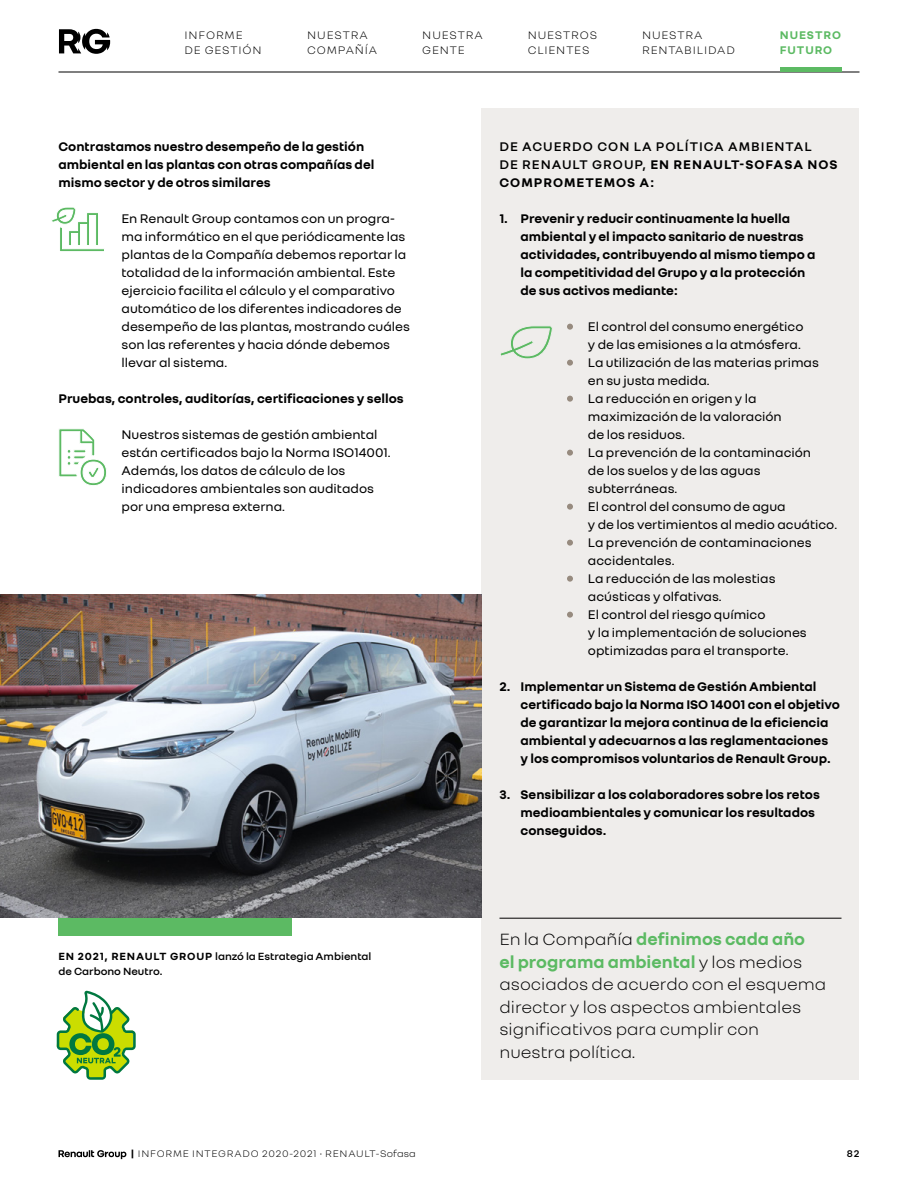
<style>
.page{position:relative;width:918px;height:1188px;background:#fff}
.page>*{position:absolute;margin:0;border:0;box-sizing:border-box;transform-origin:0 0}
.t1{font:300 18px/22.5px "Renault Group";color:#000}
.t2{font:13.5px/18px "Renault Group";color:#000}
.t3{font:700 13.5px/18px "Renault Group";color:#000}
.t4{font:600 13.5px/18px "Renault Group";letter-spacing:.075em;color:#000}
.t5{font:300 12px/15px "Renault Group";letter-spacing:.075em;color:#000}
.t6{font:700 12px/15px "Renault Group";letter-spacing:.075em;color:#5cba63}
.t7{font:600 11.25px/15px "Renault Group";color:#000}
.t8{font:300 10.5px "Renault Group";letter-spacing:.075em;color:#000}
.t9{font:600 10.5px "Renault Group";color:#000}
.s1{font-weight:700}
.s2{font-weight:700;color:#5cba63}
</style>
<div class="page">
<svg style="left:58px;top:1150px;width:68px;height:9px"></svg>
<div style="left:482px;top:108px;width:378px;height:972px;background:#efedeb"></div>
<svg style="left:567px;top:324px;width:6px;height:6px"></svg>
<svg style="left:567px;top:360px;width:6px;height:6px"></svg>
<svg style="left:567px;top:396px;width:6px;height:6px"></svg>
<svg style="left:567px;top:450px;width:6px;height:6px"></svg>
<svg style="left:567px;top:504px;width:6px;height:6px"></svg>
<svg style="left:567px;top:540px;width:6px;height:6px"></svg>
<svg style="left:567px;top:576px;width:6px;height:6px"></svg>
<svg style="left:567px;top:612px;width:6px;height:6px"></svg>
<svg style="left:500px;top:326px;width:52px;height:33px"></svg>
<svg style="left:52px;top:207px;width:52px;height:45px"></svg>
<svg style="left:59px;top:429px;width:48px;height:57px"></svg>
<hr style="left:500px;top:918px;width:342px;height:1px;background:#000">
<img style="left:0;top:594px;width:482px;height:324px">
<div style="left:58px;top:918px;width:234px;height:18px;background:#5cba63"></div>
<svg style="left:57px;top:991px;width:79px;height:89px"></svg>
<svg style="left:59px;top:29px;width:51px;height:25px"></svg>
<hr style="left:58px;top:72px;width:802px;height:1px;background:#000">
<div style="left:780px;top:67px;width:62px;height:5px;background:#5cba63"></div>
<p class="t5" style="left:184px;top:27px;width:79px">INFORME<br>DE GESTIÓN</p>
<p class="t5" style="left:307px;top:27px;width:72px">NUESTRA<br>COMPAÑÍA</p>
<p class="t5" style="left:422px;top:27px;width:62px">NUESTRA<br>GENTE</p>
<p class="t5" style="left:528px;top:27px;width:71px">NUESTROS<br>CLIENTES</p>
<p class="t5" style="left:642px;top:27px;width:94px">NUESTRA<br>RENTABILIDAD</p>
<p class="t6" style="left:780px;top:27px;width:63px">NUESTRO<br>FUTURO</p>
<p class="t3" style="left:58px;top:136px;width:317px">Contrastamos nuestro desempeño de la gestión ambiental en las plantas con otras compañías del mismo sector y de otros similares</p>
<p class="t2" style="left:121px;top:208px;width:290px">En Renault Group contamos con un progra&shy;ma informático en el que periódicamente las plantas de la Compañía debemos reportar la totalidad de la información ambiental. Este ejercicio facilita el cálculo y el comparativo automático de los diferentes indicadores de desempeño de las plantas, mostrando cuáles son las referentes y hacia dónde debemos llevar al sistema.</p>
<p class="t3" style="left:58px;top:388px;width:347px">Pruebas, controles, auditorías, certificaciones y sellos</p>
<p class="t2" style="left:121px;top:424px;width:271px">Nuestros sistemas de gestión ambiental están certificados bajo la Norma ISO14001.<br>Además, los datos de cálculo de los indicadores ambientales son auditados por una empresa externa.</p>
<p class="t7" style="left:58px;top:948px;width:314px"><span class="s1">EN 2021, RENAULT GROUP</span> lanzó la Estrategia Ambiental de Carbono Neutro.</p>
<p class="t4" style="left:500px;top:136px;width:340px">DE ACUERDO CON LA POLÍTICA AMBIENTAL<br>DE RENAULT GROUP, <span class="s1">EN RENAULT-SOFASA NOS<br>COMPROMETEMOS A:</span></p>
<p class="t3" style="left:521px;top:208px;width:296px;text-indent:-21px">1. Prevenir y reducir continuamente la huella ambiental y el impacto sanitario de nuestras actividades, contribuyendo al mismo tiempo a la competitividad del Grupo y a la protección de sus activos mediante:</p>
<p class="t2" style="left:588px;top:316px;width:251px">El control del consumo energético<br>y de las emisiones a la atmósfera.<br>La utilización de las materias primas en su justa medida.<br>La reducción en origen y la maximización de la valoración<br>de los residuos.<br>La prevención de la contaminación<br>de los suelos y de las aguas subterráneas.<br>El control del consumo de agua<br>y de los vertimientos al medio acuático.<br>La prevención de contaminaciones accidentales.<br>La reducción de las molestias acústicas y olfativas.<br>El control del riesgo químico<br>y la implementación de soluciones optimizadas para el transporte.</p>
<p class="t3" style="left:521px;top:676px;width:321px;text-indent:-21px">2. Implementar un Sistema de Gestión Ambiental certificado bajo la Norma ISO 14001 con el objetivo de garantizar la mejora continua de la eficiencia ambiental y adecuarnos a las reglamentaciones<br>y los compromisos voluntarios de Renault Group.</p>
<p class="t3" style="left:521px;top:784px;width:301px;text-indent:-21px">3. Sensibilizar a los colaboradores sobre los retos medioambientales y comunicar los resultados conseguidos.</p>
<h1 class="t1" style="left:500px;top:927px;width:328px">En la Compañía <span class="s2">definimos cada año<br>el programa ambiental</span> y los medios asociados de acuerdo con el esquema director y los aspectos ambientales significativos para cumplir con nuestra política.</h1>
<p class="t8" style="left:131px;top:1147px;width:286px"><span class="s1">|</span> INFORME INTEGRADO 2020-2021 • RENAULT-Sofasa</p>
<p class="t9" style="left:847px;top:1147px;width:14px">82</p>
</div>
